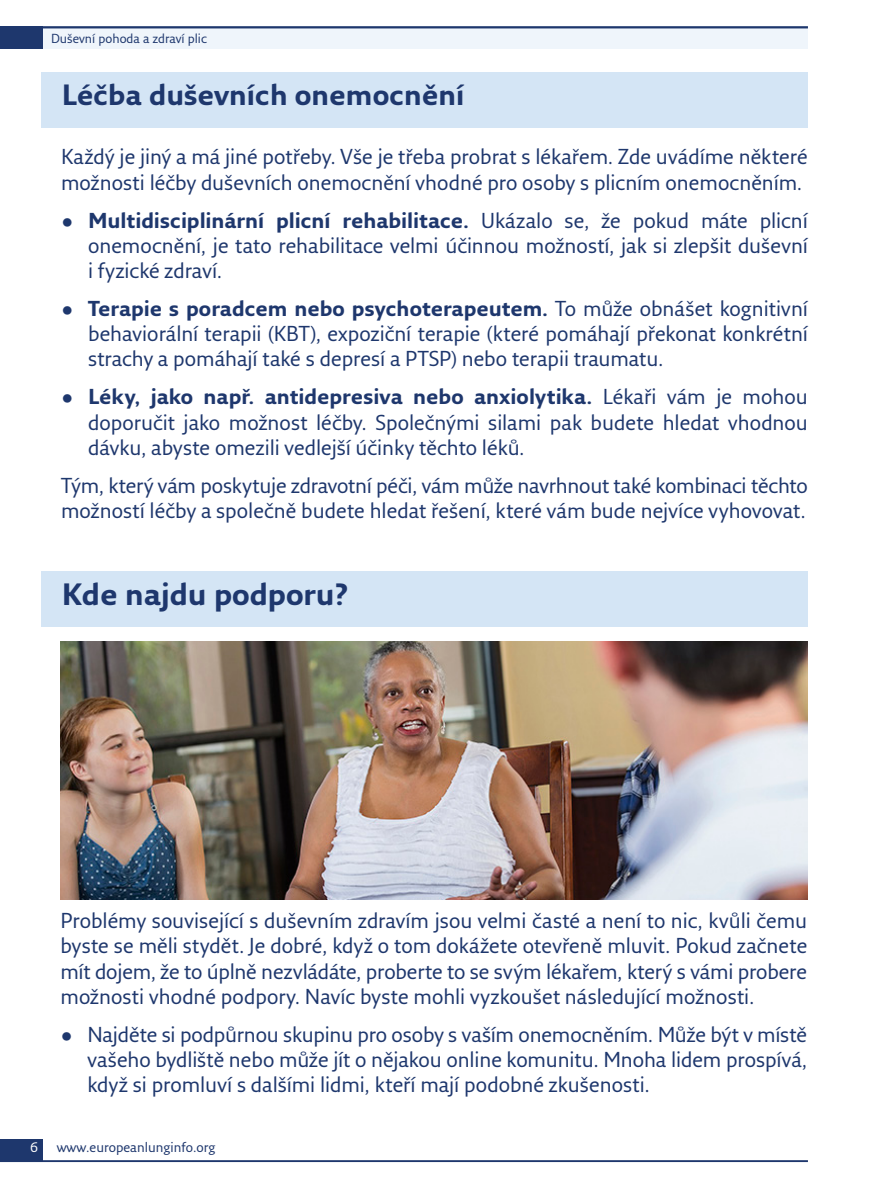
<style>
.page{position:relative;width:893px;height:1191px;background:#fff}
.page>*{position:absolute;margin:0;border:0;box-sizing:border-box;transform-origin:0 0}
.t1{font:700 30px "Fresco Sans Pro";color:#1e376d}
.t2{font:700 28.5px "Fresco Sans Pro";color:#1e376d}
.H___B-head{font:21px/25.2px "Fresco Sans Pro";color:#1e376d;text-align:justify}
.Running_foot_left{font:13.5px "Fresco Sans Pro";color:#1e376d}
.Folio_left{font:13.5px "Fresco Sans Pro";color:#fff}
.Running_head_left{font:12.75px "Fresco Sans Pro";color:#1e376d}
.s1{font-weight:700}
</style>
<div class="page">
<div style="left:0;top:26px;width:808px;height:23px;background:#eff5fb"></div>
<div style="left:0;top:1138px;width:43px;height:23px;background:#1e376d"></div>
<div style="left:0;top:26px;width:43px;height:23px;background:#1e376d"></div>
<hr style="left:0;top:1160px;width:808px;height:2px;background:#1e376d">
<hr style="left:0;top:26px;width:808px;height:2px;background:#1e376d">
<div style="left:42px;top:72px;width:766px;height:56px;background:#d4e5f5"></div>
<div style="left:42px;top:571px;width:766px;height:56px;background:#d4e5f5"></div>
<img style="left:60px;top:641px;width:748px;height:258px">
<p class="Running_head_left" style="left:51px;top:30px;width:157px">Duševní pohoda a zdraví plic</p>
<p class="t2" style="left:62px;top:77px;width:404px">Léčba duševních onemocnění</p>
<p class="H___B-head" style="left:61px;top:144px;width:748px">Každý je jiný a má jiné potřeby. Vše je třeba probrat s lékařem. Zde uvádíme některé možnosti léčby duševních onemocnění vhodné pro osoby s plicním onemocněním.</p>
<p class="H___B-head" style="left:88px;top:207px;width:721px;text-indent:-27px"><span class="s1">• Multidisciplinární plicní rehabilitace.</span> Ukázalo se, že pokud máte plicní onemocnění, je tato rehabilitace velmi účinnou možností, jak si zlepšit duševní i fyzické zdraví.</p>
<p class="H___B-head" style="left:88px;top:295px;width:721px;text-indent:-27px"><span class="s1">• Terapie s poradcem nebo psychoterapeutem.</span> To může obnášet kognitivní behaviorální terapii (KBT), expoziční terapie (které pomáhají překonat konkrétní strachy a pomáhají také s depresí a PTSP) nebo terapii traumatu.</p>
<p class="H___B-head" style="left:88px;top:384px;width:721px;text-indent:-27px"><span class="s1">• Léky, jako např. antidepresiva nebo anxiolytika.</span> Lékaři vám je mohou doporučit jako možnost léčby. Společnými silami pak budete hledat vhodnou dávku, abyste omezili vedlejší účinky těchto léků.</p>
<p class="H___B-head" style="left:61px;top:472px;width:748px">Tým, který vám poskytuje zdravotní péči, vám může navrhnout také kombinaci těchto možností léčby a společně budete hledat řešení, které vám bude nejvíce vyhovovat.</p>
<p class="t1" style="left:62px;top:575px;width:288px">Kde najdu podporu?</p>
<p class="Folio_left" style="left:30px;top:1139px;width:10px">6</p>
<p class="H___B-head" style="left:60px;top:907px;width:748px">Problémy související s duševním zdravím jsou velmi časté a není to nic, kvůli čemu byste se měli stydět. Je dobré, když o tom dokážete otevřeně mluvit. Pokud začnete mít dojem, že to úplně nezvládáte, proberte to se svým lékařem, který s vámi probere možnosti vhodné podpory. Navíc byste mohli vyzkoušet následující možnosti.</p>
<p class="H___B-head" style="left:87px;top:1021px;width:721px;text-indent:-27px">• Najděte si podpůrnou skupinu pro osoby s vaším onemocněním. Může být v místě vašeho bydliště nebo může jít o nějakou online komunitu. Mnoha lidem prospívá, když si promluví s dalšími lidmi, kteří mají podobné zkušenosti.</p>
<p class="Running_foot_left" style="left:57px;top:1138px;width:160px">www.europeanlunginfo.org</p>
</div>
